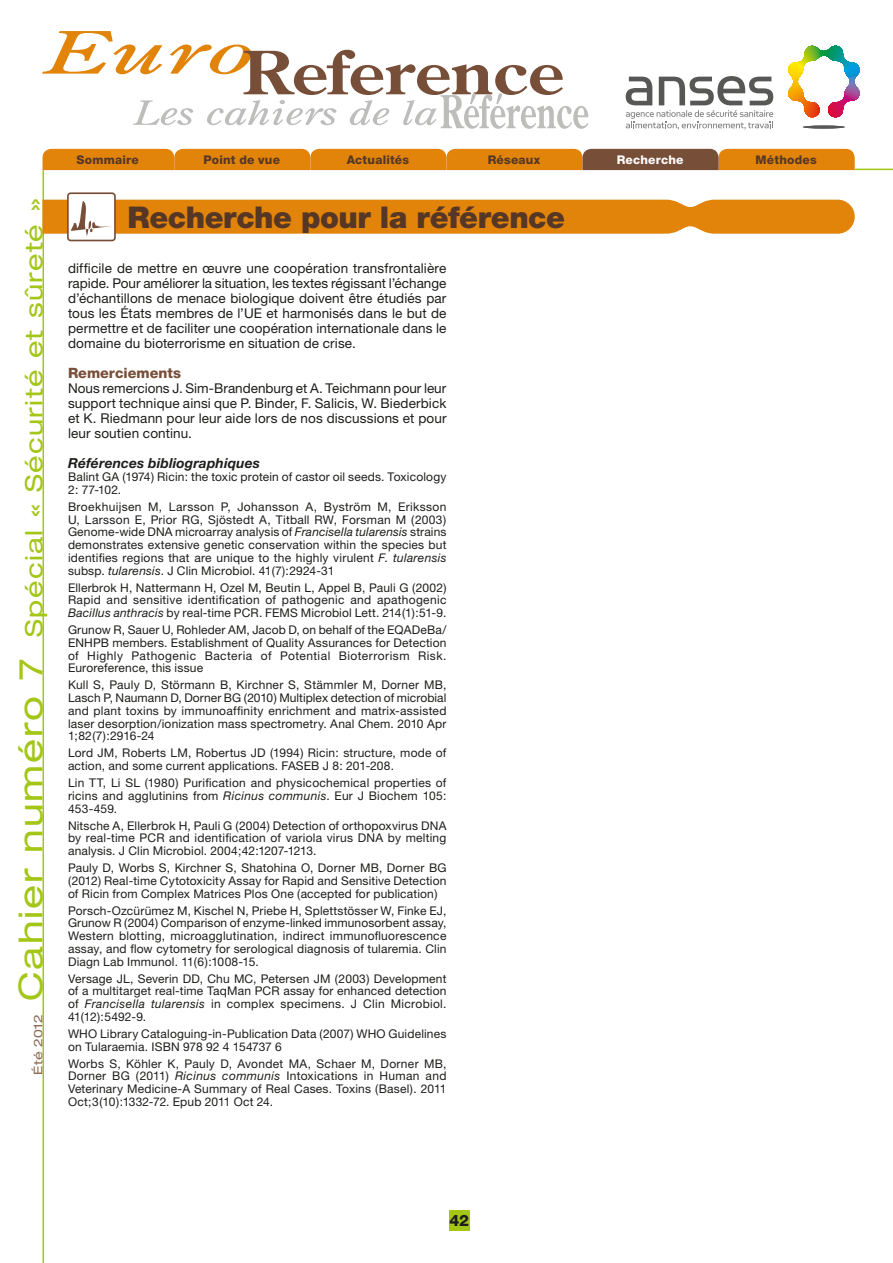
<style>
.page{position:relative;width:893px;height:1263px;background:#fff}
.page>*{position:absolute;margin:0;border:0;box-sizing:border-box;transform-origin:0 0}
.t1{font:900 30px "Helvetica Neue";letter-spacing:-.015em;color:#563726}
.t2{font:expanded 24px "Helvetica Neue";letter-spacing:.05em;color:#a3c617;scale:1.1 1}
.t3{font:800 15.75px "Helvetica Neue";color:#1d1d1b}
.t4{font:800 14.25px "Helvetica Neue";color:#774e38}
.t5{font:italic 700 13.8px "Helvetica Neue";letter-spacing:.01em;color:#1d1d1b}
.t6{font:13.5px/15px "Helvetica Neue";letter-spacing:.01em;color:#1d1d1b;text-align:justify}
.t7{font:12px/12.8px "Helvetica Neue";letter-spacing:.015em;color:#1d1d1b;text-align:justify}
.t8{font:800 12px "Helvetica Neue";letter-spacing:.015em;color:#563726}
.t9{font:800 12px "Helvetica Neue";letter-spacing:.015em;color:#fff}
.t10{font:expanded 12px "Helvetica Neue";color:#8f6b54;scale:1.1 1}
.s1{font-size:33px}
.s2{font-style:italic}
</style>
<div class="page">
<svg style="left:42px;top:31px;width:546px;height:98px"></svg>
<svg style="left:788px;top:45px;width:72px;height:73px"></svg>
<hr style="left:822px;top:82px;width:3px;height:36px;background:#e30614">
<svg style="left:803px;top:125px;width:42px;height:4px"></svg>
<svg style="left:626px;top:76px;width:147px;height:54px"></svg>
<div style="left:449px;top:1210px;width:20px;height:21px;background:#a3c617"></div>
<hr style="left:855px;top:169px;width:38px;height:1px;background:#a3c617">
<svg style="left:43px;top:149px;width:812px;height:21px;background:#cf7c13"></svg>
<hr style="left:43px;top:170px;width:1px;height:1093px;background:#a3c617">
<div style="left:67px;top:192px;width:49px;height:49px;border:2px solid #774e38;border-radius:3px"></div>
<svg style="left:43px;top:200px;width:812px;height:37px;background:#e4962e"></svg>
<p class="t8" style="left:77px;top:152px;width:64px">Sommaire</p>
<p class="t8" style="left:204px;top:152px;width:78px">Point de vue</p>
<p class="t8" style="left:347px;top:152px;width:64px">Actualités</p>
<p class="t8" style="left:488px;top:152px;width:54px">Réseaux</p>
<p class="t8" style="left:756px;top:152px;width:63px">Méthodes</p>
<p class="t9" style="left:617px;top:152px;width:68px">Recherche</p>
<h2 class="t2" style="left:19px;top:1000px;width:731px;rotate:-90deg"><span class="s1">Cahier numéro 7</span> Spécial « Sécurité et sûreté »</h2>
<h1 class="t1" style="left:128px;top:199px;width:439px">Recherche pour la référence</h1>
<p class="t6" style="left:68px;top:261px;width:380px">difficile de mettre en œuvre une coopération transfrontalière rapide. Pour améliorer la situation, les textes régissant l’échange d’échantillons de menace biologique doivent être étudiés par tous les États membres de l’UE et harmonisés dans le but de permettre et de faciliter une coopération internationale dans le domaine du bioterrorisme en situation de crise.</p>
<p class="t4" style="left:68px;top:365px;width:114px">Remerciements</p>
<p class="t6" style="left:68px;top:381px;width:380px">Nous remercions J. Sim-Brandenburg et A. Teichmann pour leur support technique ainsi que P. Binder, F. Salicis, W. Biederbick et K. Riedmann pour leur aide lors de nos discussions et pour leur soutien continu.</p>
<p class="t5" style="left:68px;top:455px;width:193px">Références bibliographiques</p>
<p class="t7" style="left:68px;top:470px;width:380px">Balint GA (1974) Ricin: the toxic protein of castor oil seeds. Toxicology<br>2: 77-102.</p>
<p class="t7" style="left:68px;top:500px;width:380px">Broekhuijsen M, Larsson P, Johansson A, Byström M, Eriksson U, Larsson E, Prior RG, Sjöstedt A, Titball RW, Forsman M (2003)<br>Genome-wide DNA microarray analysis of <span class="s2">Francisella tularensis</span> strains demonstrates extensive genetic conservation within the species but identifies regions that are unique to the highly virulent <span class="s2">F. tularensis </span>subsp. <span class="s2">tularensis</span>. J Clin Microbiol. 41(7):2924-31</p>
<p class="t7" style="left:68px;top:581px;width:380px">Ellerbrok H, Nattermann H, Ozel M, Beutin L, Appel B, Pauli G (2002)<br>Rapid and sensitive identification of pathogenic and apathogenic <span class="s2">Bacillus anthracis</span> by real-time PCR. FEMS Microbiol Lett. 214(1):51-9.</p>
<p class="t7" style="left:68px;top:623px;width:380px">Grunow R, Sauer U, Rohleder AM, Jacob D, on behalf of the EQADeBa/ ENHPB members. Establishment of Quality Assurances for Detection of Highly Pathogenic Bacteria of Potential Bioterrorism Risk.<br>Euroreference, this issue</p>
<p class="t7" style="left:68px;top:678px;width:380px">Kull S, Pauly D, Störmann B, Kirchner S, Stämmler M, Dorner MB, Lasch P, Naumann D, Dorner BG (2010) Multiplex detection of microbial and plant toxins by immunoaffinity enrichment and matrix-assisted laser desorption/ionization mass spectrometry. Anal Chem. 2010 Apr 1;82(7):2916-24</p>
<p class="t7" style="left:68px;top:746px;width:380px">Lord JM, Roberts LM, Robertus JD (1994) Ricin: structure, mode of action, and some current applications. FASEB J 8: 201-208.</p>
<p class="t7" style="left:68px;top:776px;width:380px">Lin TT, Li SL (1980) Purification and physicochemical properties of ricins and agglutinins from <span class="s2">Ricinus communis</span>. Eur J Biochem 105:<br>453-459.</p>
<p class="t7" style="left:68px;top:819px;width:380px">Nitsche A, Ellerbrok H, Pauli G (2004) Detection of orthopoxvirus DNA by real-time PCR and identification of variola virus DNA by melting analysis. J Clin Microbiol. 2004;42:1207-1213.</p>
<p class="t7" style="left:68px;top:861px;width:380px">Pauly D, Worbs S, Kirchner S, Shatohina O, Dorner MB, Dorner BG (2012) Real-time Cytotoxicity Assay for Rapid and Sensitive Detection of Ricin from Complex Matrices Plos One (accepted for publication)</p>
<p class="t7" style="left:68px;top:904px;width:380px">Porsch-Ozcürümez M, Kischel N, Priebe H, Splettstösser W, Finke EJ, Grunow R (2004) Comparison of enzyme-linked immunosorbent assay, Western blotting, microagglutination, indirect immunofluorescence assay, and flow cytometry for serological diagnosis of tularemia. Clin Diagn Lab Immunol. 11(6):1008-15.</p>
<p class="t7" style="left:68px;top:972px;width:380px">Versage JL, Severin DD, Chu MC, Petersen JM (2003) Development of a multitarget real-time TaqMan PCR assay for enhanced detection of <span class="s2">Francisella tularensis</span> in complex specimens. J Clin Microbiol.<br>41(12):5492-9.</p>
<p class="t7" style="left:68px;top:1027px;width:380px">WHO Library Cataloguing-in-Publication Data (2007) WHO Guidelines on Tularaemia. ISBN 978 92 4 154737 6</p>
<p class="t7" style="left:68px;top:1057px;width:380px">Worbs S, Köhler K, Pauly D, Avondet MA, Schaer M, Dorner MB, Dorner BG (2011) <span class="s2">Ricinus communis</span> Intoxications in Human and Veterinary Medicine-A Summary of Real Cases. Toxins (Basel). 2011<br>Oct;3(10):1332-72. Epub 2011 Oct 24.</p>
<p class="t10" style="left:31px;top:1074px;width:56px;rotate:-90deg">Été 2012</p>
<h3 class="t3" style="left:449px;top:1211px;width:21px">42</h3>
</div>
